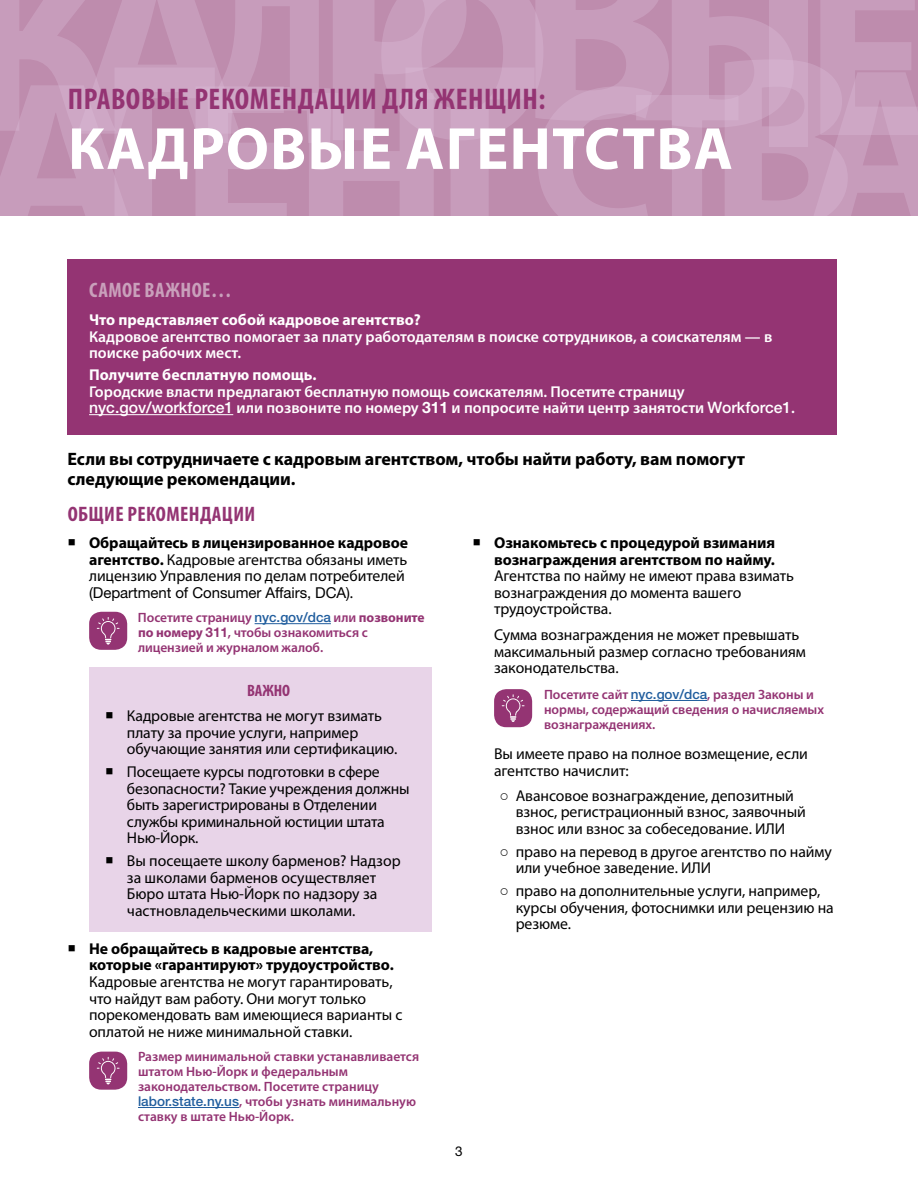
<style>
.page{position:relative;width:918px;height:1188px;background:#fff}
.page>*{position:absolute;margin:0;border:0;box-sizing:border-box;transform-origin:0 0}
.t1{font:700 60px "Myriad Pro";letter-spacing:.02em;color:#fff}
.t2{font:700 condensed 30px "Myriad Pro";letter-spacing:.02em;color:#943473}
.t3{font:700 condensed 21px "Myriad Pro";letter-spacing:.02em;color:#943473}
.t4{font:700 condensed 21px "Myriad Pro";letter-spacing:.02em;color:#c9a0bb}
.t5{font:700 18px/19.5px "Myriad Pro";letter-spacing:-.005em;color:#000}
.t6{font:700 condensed 16.5px "Myriad Pro";letter-spacing:-.005em;color:#943473}
.t7{font:15.75px/16.5px "Myriad Pro";letter-spacing:-.005em;color:#000}
.t8{font:600 15.75px/16.5px "Myriad Pro";color:#fff}
.t9{font:700 15.75px/16.5px "Myriad Pro";letter-spacing:-.005em;color:#000}
.t10{font:700 15.75px "Myriad Pro";color:#fff}
.t11{font:15px "Helvetica Neue LT Std";letter-spacing:-.005em;color:#000}
.t12{font:600 13.5px/15px "Myriad Pro";letter-spacing:-.005em;color:#943473}
.t13{font:13.5px "Helvetica Neue LT Std";color:#000}
.s1{font-family:"Helvetica Neue LT Std";font-weight:500}
.s2{font-family:"Helvetica Neue LT Std";font-weight:700}
.s3{font-weight:700}
.s4{font-family:"Myriad Pro";font-size:15.75px}
.s5{font-family:"Helvetica Neue LT Std";font-weight:500;color:#215e9e}
.s6{font-family:"Arial"}
</style>
<div class="page">
<svg style="left:0;top:0;width:918px;height:216px;background:#c598b8"></svg>
<hr style="left:255px;top:623px;width:76px;height:1px;background:#215e9e">
<hr style="left:138px;top:1107px;width:101px;height:1px;background:#215e9e">
<div style="left:89px;top:612px;width:38px;height:38px;background:#943473;border-radius:12px"></div>
<svg style="left:97px;top:617px;width:23px;height:28px"></svg>
<div style="left:89px;top:668px;width:343px;height:264px;background:#e8d4e8"></div>
<div style="left:89px;top:1052px;width:38px;height:38px;background:#943473;border-radius:12px"></div>
<svg style="left:97px;top:1057px;width:23px;height:27px"></svg>
<hr style="left:631px;top:700px;width:76px;height:1px;background:#215e9e">
<div style="left:494px;top:689px;width:38px;height:38px;background:#943473;border-radius:12px"></div>
<svg style="left:502px;top:694px;width:23px;height:28px"></svg>
<div style="left:68px;top:259px;width:769px;height:176px;background:#943473"></div>
<hr style="left:89px;top:414px;width:144px;height:1px;background:#fff">
<h2 class="t2" style="left:68px;top:80px;width:479px">ПРАВОВЫЕ РЕКОМЕНДАЦИИ ДЛЯ ЖЕНЩИН:</h2>
<h1 class="t1" style="left:68px;top:110px;width:666px">КАДРОВЫЕ АГЕНТСТВА</h1>
<h3 class="t4" style="left:89px;top:276px;width:144px">САМОЕ ВАЖНОЕ…</h3>
<p class="t10" style="left:89px;top:310px;width:333px">Что представляет собой кадровое агентство?</p>
<p class="t8" style="left:89px;top:328px;width:685px">Кадровое агентство помогает за плату работодателям в поиске сотрудников, а соискателям — в поиске рабочих мест.</p>
<p class="t10" style="left:89px;top:365px;width:229px">Получите бесплатную помощь.</p>
<p class="t8" style="left:89px;top:383px;width:707px">Городские власти предлагают бесплатную помощь соискателям. Посетите страницу <span class="s1">nyc.gov/workforce1</span> или позвоните по номеру <span class="s2">311</span> и попросите найти центр занятости <span class="s1">Workforce1</span>.</p>
<p class="t5" style="left:68px;top:449px;width:679px">Если вы сотрудничаете с кадровым агентством, чтобы найти работу, вам помогут следующие рекомендации.</p>
<h3 class="t3" style="left:68px;top:500px;width:189px">ОБЩИЕ РЕКОМЕНДАЦИИ</h3>
<p class="t7" style="left:89px;top:534px;width:321px;text-align:justify"><span class="s3">Обращайтесь в лицензированное кадровое агентство.</span> Кадровые агентства обязаны иметь лицензию Управления по делам потребителей</p>
<p class="t11" style="left:89px;top:583px;width:266px">(Department of Consumer Affairs, DCA)<span class="s4">.</span></p>
<p class="t12" style="left:138px;top:610px;width:288px">Посетите страницу <span class="s5">nyc.gov/dca</span> или <span class="s3">позвоните по номеру</span> <span class="s2">311</span>, чтобы ознакомиться с лицензией и журналом жалоб.</p>
<p class="t6" style="left:247px;top:680px;width:45px">ВАЖНО</p>
<p class="t7" style="left:127px;top:708px;width:272px;text-indent:-22px">○ Кадровые агентства не могут взимать плату за прочие услуги, например обучающие занятия или сертификацию.</p>
<p class="t7" style="left:127px;top:764px;width:284px;text-indent:-22px">○ Посещаете курсы подготовки в сфере безопасности? Такие учреждения должны быть зарегистрированы в Отделении службы криминальной юстиции штата<br>Нью-Йорк.</p>
<p class="t7" style="left:127px;top:853px;width:275px;text-indent:-22px">○ Вы посещаете школу барменов? Надзор за школами барменов осуществляет Бюро штата Нью-Йорк по надзору за частновладельческими школами.</p>
<p class="t9" style="left:89px;top:940px;width:306px">Не обращайтесь в кадровые агентства, которые «гарантируют» трудоустройство.</p>
<p class="t7" style="left:89px;top:973px;width:315px">Кадровые агентства не могут гарантировать, что найдут вам работу. Они могут только порекомендовать вам имеющиеся варианты с оплатой не ниже минимальной ставки.</p>
<p class="t12" style="left:138px;top:1049px;width:283px">Размер минимальной ставки устанавливается штатом Нью-Йорк и федеральным законодательством. Посетите страницу <span class="s5">labor.state.ny.us</span>, чтобы узнать минимальную ставку в штате Нью-Йорк.</p>
<p class="t9" style="left:494px;top:534px;width:283px">Ознакомьтесь с процедурой взимания вознаграждения агентством по найму.</p>
<p class="t7" style="left:494px;top:567px;width:301px">Агентства по найму не имеют права взимать вознаграждения до момента вашего трудоустройства.</p>
<p class="t7" style="left:494px;top:627px;width:313px">Сумма вознаграждения не может превышать максимальный размер согласно требованиям законодательства.</p>
<p class="t12" style="left:544px;top:687px;width:281px">Посетите сайт <span class="s5">nyc.gov/dca</span>, раздел Законы и нормы, содержащий сведения о начисляемых вознаграждениях.</p>
<p class="t7" style="left:494px;top:745px;width:315px">Вы имеете право на полное возмещение, если агентство начислит:</p>
<p class="t7" style="left:516px;top:787px;width:292px;text-indent:-16px"><span class="s6">○</span> Авансовое вознаграждение, депозитный взнос, регистрационный взнос, заявочный взнос или взнос за собеседование. ИЛИ</p>
<p class="t7" style="left:516px;top:843px;width:318px;text-indent:-16px"><span class="s6">○</span> право на перевод в другое агентство по найму или учебное заведение. ИЛИ</p>
<p class="t7" style="left:516px;top:882px;width:320px;text-indent:-16px"><span class="s6">○</span> право на дополнительные услуги, например, курсы обучения, фотоснимки или рецензию на резюме.</p>
<p class="t13" style="left:455px;top:1143px;width:9px">3</p>
</div>
